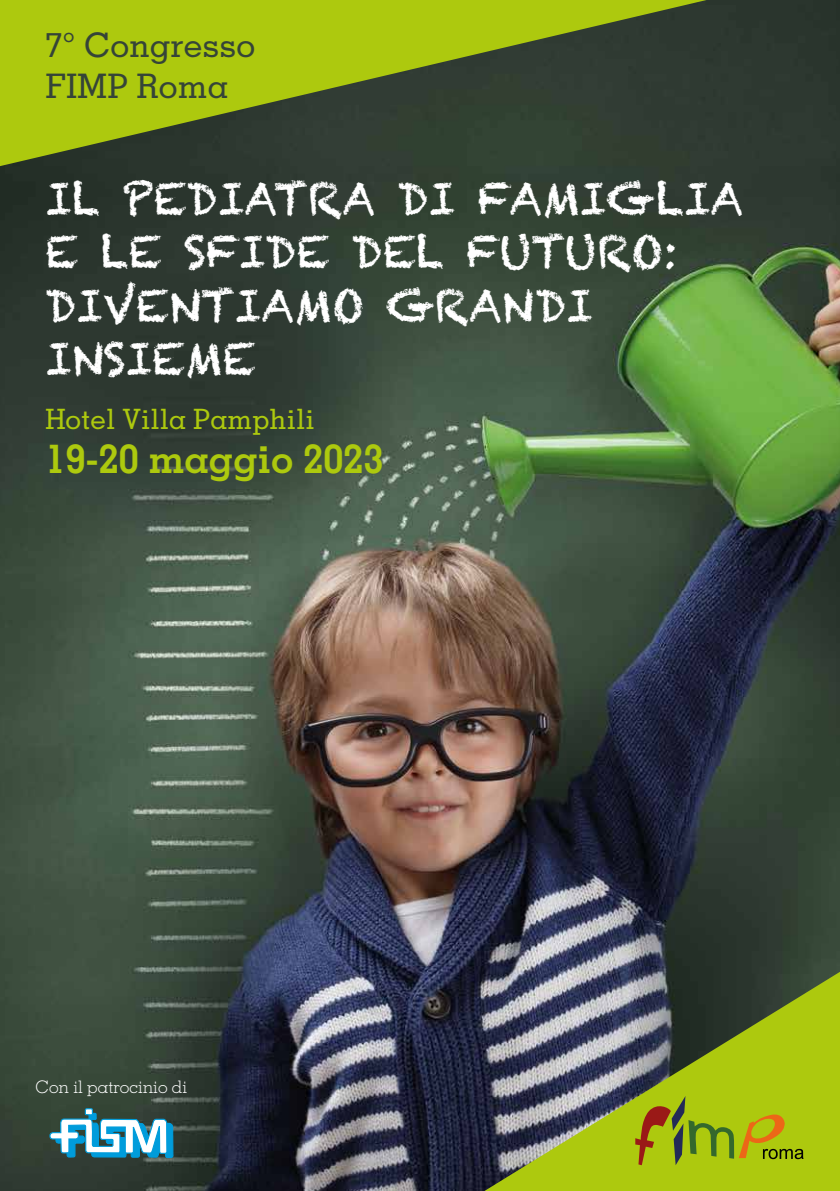
<style>
.page{position:relative;width:840px;height:1191px;background:#fff}
.page>*{position:absolute;margin:0;border:0;box-sizing:border-box;transform-origin:0 0}
.t1{font:44.6px/53.4px "Chalkduster";color:#fff}
.t2{font:700 40px "Memphis LT Std";color:#adc90e}
.t3{font:500 33.8px/40.4px "Memphis LT Std";color:#354438}
.t4{font:500 28px "Memphis LT Std";color:#adc90e}
.t5{font:300 17.2px "Memphis LT Std";color:#fff}
</style>
<div class="page">
<img style="left:0;top:0;width:839px;height:1191px">
<svg style="left:484px;top:971px;width:355px;height:220px"></svg>
<svg style="left:0;top:0;width:706px;height:166px"></svg>
<svg style="left:635px;top:1096px;width:168px;height:69px"></svg>
<svg style="left:49px;top:1108px;width:124px;height:50px"></svg>
<p class="t3" style="left:45px;top:25px;width:211px">7° Congresso<br>FIMP Roma</p>
<p class="t1" style="left:45px;top:172px;width:699px">IL PEDIATRA DI FAMIGLIA<br>E LE SFIDE DEL FUTURO:<br>DIVENTIAMO GRANDI<br>INSIEME</p>
<p class="t4" style="left:45px;top:401px;width:271px">Hotel Villa Pamphili</p>
<p class="t2" style="left:45px;top:433px;width:339px">19-20 maggio 2023</p>
<p class="t5" style="left:36px;top:1076px;width:153px">Con il patrocinio di</p>
</div>
